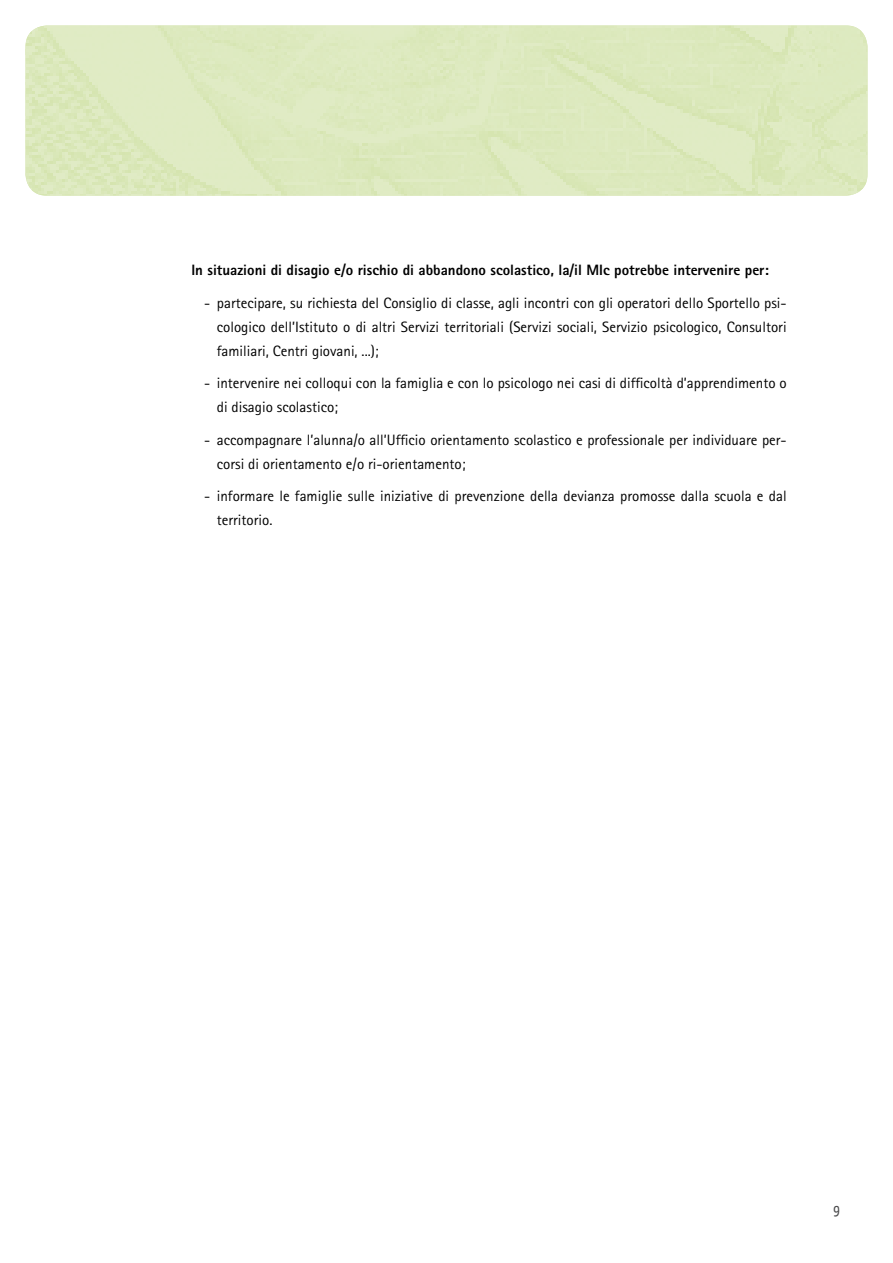
<style>
.page{position:relative;width:893px;height:1263px;background:#fff}
.page>*{position:absolute;margin:0;border:0;box-sizing:border-box;transform-origin:0 0}
.t1{font:15px/24px "Rotis Sans Serif";color:#000}
.t2{font:800 15px "Rotis Sans Serif";color:#000}
.t3{font:15px "Yanone Kaffeesatz";color:#4b4b4d}
</style>
<div class="page">
<img style="left:26px;top:26px;width:841px;height:170px">
<p class="t2" style="left:191px;top:261px;width:579px">In situazioni di disagio e/o rischio di abbandono scolastico, la/il MIc potrebbe intervenire per:</p>
<p class="t1" style="left:217px;top:291px;width:571px;text-align:justify;text-indent:-13px">- partecipare, su richiesta del Consiglio di classe, agli incontri con gli operatori dello Sportello psi&shy;cologico dell’Istituto o di altri Servizi territoriali (Servizi sociali, Servizio psicologico, Consultori familiari, Centri giovani, ...);</p>
<p class="t1" style="left:217px;top:371px;width:571px;text-indent:-13px">- intervenire nei colloqui con la famiglia e con lo psicologo nei casi di difficoltà d’apprendimento o di disagio scolastico;</p>
<p class="t1" style="left:217px;top:428px;width:571px;text-indent:-13px">- accompagnare l’alunna/o all’Ufficio orientamento scolastico e professionale per individuare per&shy;corsi di orientamento e/o ri-orientamento;</p>
<p class="t1" style="left:217px;top:484px;width:571px;text-indent:-13px">- informare le famiglie sulle iniziative di prevenzione della devianza promosse dalla scuola e dal territorio.</p>
<p class="t3" style="left:833px;top:1200px;width:8px">9</p>
</div>
